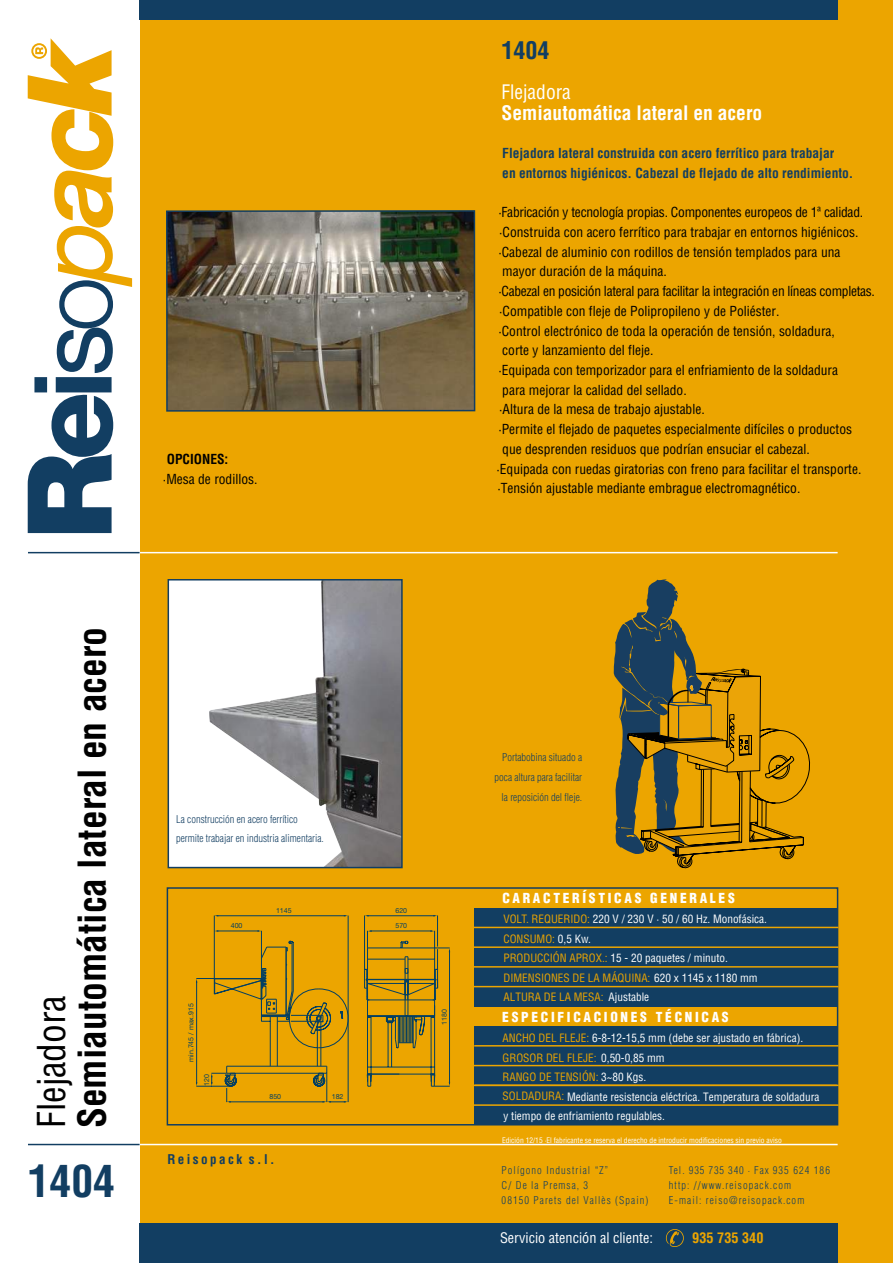
<style>
.page{position:relative;width:893px;height:1263px;background:#fff}
.page>*{position:absolute;margin:0;border:0;box-sizing:border-box;transform-origin:0 0}
.t1{font:700 condensed 43.5px "Helvetica";color:#123e62}
.t2{font:700 condensed 37.5px "Helvetica";color:#000}
.t3{font:condensed 37.5px "Helvetica";color:#000}
.t4{font:700 condensed 24px "Helvetica";color:#123e62}
.t5{font:700 condensed 19.5px "Helvetica";color:#fff}
.t6{font:condensed 19.5px "Helvetica";color:#fff}
.t7{font:condensed 14.25px "Helvetica";color:#fff}
.t8{font:700 condensed 14.25px "Helvetica";color:#eca500}
.t9{font:condensed 13.5px/19.8px "Helvetica";color:#000}
.t10{font:700 condensed 13.5px/19.8px "Helvetica";color:#123e62}
.t11{font:900 condensed 13.5px "Helvetica";letter-spacing:.2em;color:#fff}
.t12{font:700 condensed 13.5px "Helvetica";color:#000}
.t13{font:700 condensed 13.2px "Helvetica";letter-spacing:.185em;color:#123e62}
.t14{font:condensed 11.25px/19.5px "Helvetica";color:#fff}
.t15{font:condensed 11.25px/19.5px "Helvetica";color:#eca500}
.t16{font:300 condensed 10.5px/14.9px "Helvetica";letter-spacing:.1em;color:#123e62}
.t17{font:300 condensed 10.5px/19.6px "Helvetica";color:#123e62;text-align:right}
.t18{font:condensed 7.5px "Helvetica";color:#fff}
.t19{font:7.05px/15.3px "Helvetica Neue";color:#033f62}
.s1{color:#fff}
.s2{color:#eca500}
</style>
<div class="page">
<div style="left:139px;top:0;width:753px;height:1263px;background:#eca500"></div>
<svg style="left:28px;top:38px;width:104px;height:495px"></svg>
<hr style="left:140px;top:1144px;width:697px;height:1px;background:#fff">
<hr style="left:28px;top:1144px;width:111px;height:1px;background:#123e62">
<div style="left:139px;top:0;width:698px;height:20px;background:#123e62"></div>
<hr style="left:140px;top:552px;width:697px;height:1px;background:#fff">
<hr style="left:28px;top:552px;width:111px;height:1px;background:#123e62">
<div style="left:139px;top:1223px;width:698px;height:40px;background:#123e62"></div>
<svg style="left:666px;top:1229px;width:17px;height:18px"></svg>
<div style="left:474px;top:1026px;width:363px;height:99px;background:#123e62"></div>
<div style="left:474px;top:908px;width:362px;height:98px;background:#123e62"></div>
<div style="left:167px;top:887px;width:671px;height:239px;border:1px solid #123e62"></div>
<hr style="left:473px;top:946px;width:365px;height:2px;background:#eca500">
<hr style="left:474px;top:1104px;width:364px;height:2px;background:#eca500">
<hr style="left:473px;top:1085px;width:365px;height:1px;background:#eca500">
<hr style="left:474px;top:966px;width:364px;height:2px;background:#eca500">
<hr style="left:474px;top:986px;width:364px;height:1px;background:#eca500">
<hr style="left:474px;top:1065px;width:364px;height:1px;background:#eca500">
<hr style="left:474px;top:1045px;width:364px;height:2px;background:#eca500">
<hr style="left:474px;top:927px;width:364px;height:1px;background:#eca500">
<hr style="left:367px;top:916px;width:68px;height:1px;background:#033f62">
<hr style="left:364px;top:915px;width:1px;height:55px;background:#033f62">
<hr style="left:437px;top:915px;width:1px;height:32px;background:#033f62">
<svg style="left:364px;top:930px;width:86px;height:157px"></svg>
<hr style="left:217px;top:916px;width:129px;height:1px;background:#033f62">
<hr style="left:214px;top:916px;width:1px;height:63px;background:#033f62">
<hr style="left:348px;top:916px;width:1px;height:102px;background:#033f62">
<svg style="left:196px;top:930px;width:153px;height:173px"></svg>
<svg style="left:613px;top:579px;width:197px;height:290px"></svg>
<div style="left:168px;top:580px;width:234px;height:288px;background:#fff"></div>
<img style="left:209px;top:582px;width:190px;height:283px">
<div style="left:167px;top:579px;width:235px;height:289px;border:2px solid #123e62"></div>
<img style="left:169px;top:213px;width:303px;height:196px">
<div style="left:166px;top:210px;width:309px;height:202px;border:2px solid #123e62"></div>
<p class="t12" style="left:167px;top:451px;width:63px">OPCIONES:</p>
<p class="t9" style="left:163px;top:469px;width:96px">·Mesa de rodillos.</p>
<h3 class="t4" style="left:501px;top:35px;width:49px">1404</h3>
<h3 class="t6" style="left:501px;top:79px;width:71px">Flejadora</h3>
<h3 class="t5" style="left:501px;top:100px;width:262px">Semiautomática lateral en acero</h3>
<p class="t10" style="left:502px;top:143px;width:353px">Flejadora lateral construida con acero ferrítico para trabajar<br>en entornos higiénicos. Cabezal de flejado de alto rendimiento.</p>
<p class="t9" style="left:498px;top:202px;width:378px">·Fabricación y tecnología propias. Componentes europeos de 1ª calidad. ·Construida con acero ferrítico para trabajar en entornos higiénicos. ·Cabezal de aluminio con rodillos de tensión templados para una mayor duración de la máquina.<br>·Cabezal en posición lateral para facilitar la integración en líneas completas. ·Compatible con fleje de Polipropileno y de Poliéster.<br>·Control electrónico de toda la operación de tensión, soldadura,<br>corte y lanzamiento del fleje.<br>·Equipada con temporizador para el enfriamiento de la soldadura<br>para mejorar la calidad del sellado.<br>·Altura de la mesa de trabajo ajustable.<br>·Permite el flejado de paquetes especialmente difíciles o productos<br>que desprenden residuos que podrían ensuciar el cabezal.</p>
<p class="t9" style="left:496px;top:459px;width:366px">·Equipada con ruedas giratorias con freno para facilitar el transporte. ·Tensión ajustable mediante embrague electromagnético.</p>
<h2 class="t2" style="left:68px;top:1128px;width:503px;rotate:-90deg">Semiautomática lateral en acero</h2>
<h1 class="t1" style="left:28px;top:1154px;width:88px">1404</h1>
<h2 class="t3" style="left:28px;top:1128px;width:135px;rotate:-90deg">Flejadora</h2>
<p class="t17" style="left:176px;top:809px;width:149px;text-align:left">La construcción en acero ferrítico permite trabajar en industria alimentaria.</p>
<p class="t19" style="left:231px;top:918px;width:13px">400</p>
<p class="t19" style="left:276px;top:903px;width:17px">1145</p>
<p class="t19" style="left:183px;top:1062px;width:60px;rotate:-90deg">min.745 / max.915</p>
<p class="t19" style="left:199px;top:1086px;width:13px;rotate:-90deg">120</p>
<p class="t19" style="left:269px;top:1089px;width:13px">850</p>
<p class="t19" style="left:332px;top:1089px;width:13px">182</p>
<p class="t13" style="left:167px;top:1151px;width:109px">Reisopack s.l.</p>
<p class="t19" style="left:395px;top:903px;width:13px">620<br>570</p>
<p class="t19" style="left:436px;top:1025px;width:17px;rotate:-90deg">1180</p>
<p class="t17" style="left:494px;top:748px;width:89px">Portabobina situado a poca altura para facilitar la reposición del fleje.</p>
<p class="t11" style="left:502px;top:890px;width:234px">CARACTERÍSTICAS GENERALES</p>
<p class="t15" style="left:503px;top:909px;width:265px">VOLT. REQUERIDO: <span class="s1">220 V / 230 V · 50 / 60 Hz. Monofásica.<br></span>CONSUMO: <span class="s1">0,5 Kw.<br></span>PRODUCCIÓN APROX.: <span class="s1">15 - 20 paquetes / minuto.<br></span>DIMENSIONES DE LA MÁQUINA: <span class="s1">620 x 1145 x 1180 mm </span>ALTURA DE LA MESA:</p>
<p class="t11" style="left:502px;top:1008px;width:228px">ESPECIFICACIONES TÉCNICAS</p>
<p class="t14" style="left:502px;top:1028px;width:318px"><span class="s2">ANCHO DEL FLEJE:</span> 6-8-12-15,5 mm (debe ser ajustado en fábrica).<br><span class="s2">GROSOR DEL FLEJE:</span> 0,50-0,85 mm<br><span class="s2">RANGO DE TENSIÓN:</span> 3~80 Kgs.<br><span class="s2">SOLDADURA:</span> Mediante resistencia eléctrica. Temperatura de soldadura y tiempo de enfriamiento regulables.</p>
<p class="t18" style="left:502px;top:1136px;width:281px">Edición 12/15 ·El fabricante se reserva el derecho de introducir modificaciones sin previo aviso</p>
<p class="t14" style="left:608px;top:987px;width:42px">Ajustable</p>
<p class="t16" style="left:501px;top:1163px;width:148px">Polígono Industrial “Z”<br>C/ De la Premsa, 3<br>08150 Parets del Vallès (Spain)</p>
<p class="t16" style="left:669px;top:1163px;width:163px">Tel. 935 735 340 · Fax 935 624 186 http: //www.reisopack.com<br>E-mail: reiso@reisopack.com</p>
<p class="t7" style="left:500px;top:1229px;width:154px">Servicio atención al cliente:</p>
<p class="t8" style="left:692px;top:1229px;width:73px">935 735 340</p>
</div>
